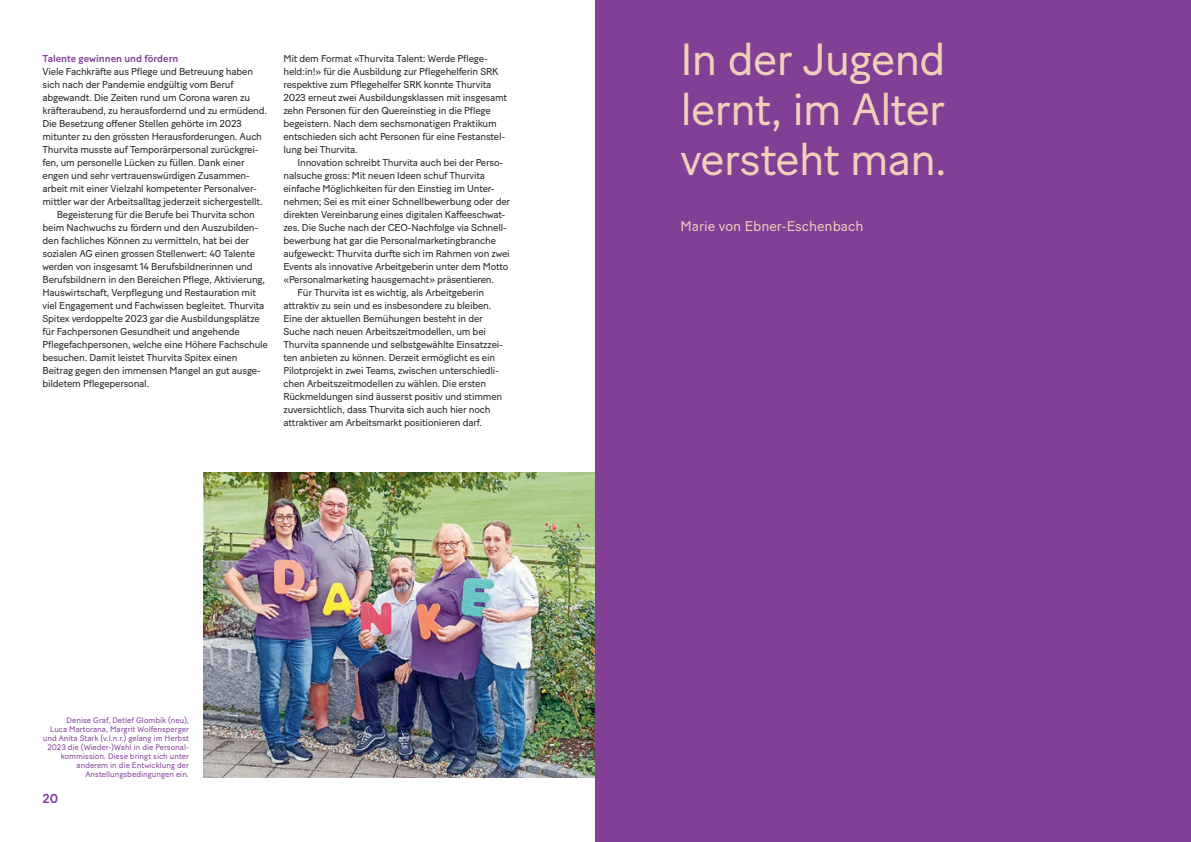
<style>
.page{position:relative;width:1191px;height:842px;background:#fff}
.page>*{position:absolute;margin:0;border:0;box-sizing:border-box;transform-origin:0 0}
.t1{font:45px/50px "Baton Turbo";letter-spacing:-.02em;color:#f0d0b8;text-align:justify}
.t2{font:14px "Baton Turbo";color:#f0d0b8}
.t3{font:500 13px "Baton Turbo";color:#813f96}
.t4{font:10px/13px "Baton Turbo";letter-spacing:-.02em;color:#231f20}
.t5{font:500 10px "Baton Turbo";color:#813f96}
.t6{font:8px/9px "Baton Turbo";color:#813f96;text-align:right}
</style>
<div class="page">
<img style="left:203px;top:472px;width:392px;height:305px">
<div style="left:595px;top:0;width:596px;height:842px;background:#813f96"></div>
<p class="t5" style="left:43px;top:51px;width:137px">Talente gewinnen und fördern</p>
<p class="t4" style="left:43px;top:64px;width:212px">Viele Fachkräfte aus Pflege und Betreuung haben</p>
<p class="t4" style="left:43px;top:77px;width:193px">sich nach der Pandemie endgültig vom Beruf</p>
<p class="t4" style="left:43px;top:90px;width:209px">abgewandt. Die Zeiten rund um Corona waren zu</p>
<p class="t4" style="left:43px;top:103px;width:226px">kräfteraubend, zu herausfordernd und zu ermüdend.</p>
<p class="t4" style="left:43px;top:116px;width:201px">Die Besetzung offener Stellen gehörte im 2023</p>
<p class="t4" style="left:43px;top:129px;width:221px">mitunter zu den grössten Herausforderungen. Auch</p>
<p class="t4" style="left:43px;top:142px;width:217px">Thurvita musste auf Temporärpersonal zurückgrei-</p>
<p class="t4" style="left:43px;top:155px;width:204px">fen, um personelle Lücken zu füllen. Dank einer</p>
<p class="t4" style="left:43px;top:168px;width:209px">engen und sehr vertrauenswürdigen Zusammen-</p>
<p class="t4" style="left:43px;top:181px;width:216px">arbeit mit einer Vielzahl kompetenter Personalver-</p>
<p class="t4" style="left:43px;top:194px;width:222px">mittler war der Arbeitsalltag jederzeit sichergestellt.</p>
<p class="t4" style="left:57px;top:207px;width:200px">Begeisterung für die Berufe bei Thurvita schon</p>
<p class="t4" style="left:43px;top:220px;width:217px">beim Nachwuchs zu fördern und den Auszubilden-</p>
<p class="t4" style="left:43px;top:233px;width:208px">den fachliches Können zu vermitteln, hat bei der</p>
<p class="t4" style="left:43px;top:246px;width:214px">sozialen AG einen grossen Stellenwert: 40 Talente</p>
<p class="t4" style="left:43px;top:259px;width:212px">werden von insgesamt 14 Berufsbildnerinnen und</p>
<p class="t4" style="left:43px;top:272px;width:224px">Berufsbildnern in den Bereichen Pflege, Aktivierung,</p>
<p class="t4" style="left:43px;top:285px;width:215px">Hauswirtschaft, Verpflegung und Restauration mit</p>
<p class="t4" style="left:43px;top:298px;width:223px">viel Engagement und Fachwissen begleitet. Thurvita</p>
<p class="t4" style="left:43px;top:311px;width:219px">Spitex verdoppelte 2023 gar die Ausbildungsplätze</p>
<p class="t4" style="left:43px;top:324px;width:199px">für Fachpersonen Gesundheit und angehende</p>
<p class="t4" style="left:43px;top:337px;width:227px">Pflegefachpersonen, welche eine Höhere Fachschule</p>
<p class="t4" style="left:43px;top:350px;width:196px">besuchen. Damit leistet Thurvita Spitex einen</p>
<p class="t4" style="left:43px;top:363px;width:220px">Beitrag gegen den immensen Mangel an gut ausge-</p>
<p class="t4" style="left:43px;top:376px;width:108px">bildetem Pflegepersonal.</p>
<p class="t4" style="left:283px;top:51px;width:225px">Mit dem Format «Thurvita Talent: Werde Pflege&shy;held:in!» für die Ausbildung zur Pflegehelferin SRK respektive zum Pflegehelfer SRK konnte Thurvita 2023 erneut zwei Ausbildungsklassen mit insgesamt zehn Personen für den Quereinstieg in die Pflege begeistern. Nach dem sechsmonatigen Praktikum entschieden sich acht Personen für eine Festanstel&shy;lung bei Thurvita.</p>
<p class="t4" style="left:298px;top:155px;width:207px">Innovation schreibt Thurvita auch bei der Perso-</p>
<p class="t4" style="left:283px;top:168px;width:203px">nalsuche gross: Mit neuen Ideen schuf Thurvita</p>
<p class="t4" style="left:283px;top:181px;width:213px">einfache Möglichkeiten für den Einstieg im Unter-</p>
<p class="t4" style="left:283px;top:194px;width:228px">nehmen; Sei es mit einer Schnellbewerbung oder der</p>
<p class="t4" style="left:283px;top:207px;width:223px">direkten Vereinbarung eines digitalen Kaffeeschwat-</p>
<p class="t4" style="left:283px;top:220px;width:225px">zes. Die Suche nach der CEO-Nachfolge via Schnell-</p>
<p class="t4" style="left:283px;top:233px;width:214px">bewerbung hat gar die Personalmarketingbranche</p>
<p class="t4" style="left:283px;top:246px;width:228px">aufgeweckt: Thurvita durfte sich im Rahmen von zwei</p>
<p class="t4" style="left:283px;top:259px;width:226px">Events als innovative Arbeitgeberin unter dem Motto</p>
<p class="t4" style="left:283px;top:272px;width:212px">«Personalmarketing hausgemacht» präsentieren.</p>
<p class="t4" style="left:298px;top:285px;width:188px">Für Thurvita ist es wichtig, als Arbeitgeberin</p>
<p class="t4" style="left:283px;top:298px;width:209px">attraktiv zu sein und es insbesondere zu bleiben.</p>
<p class="t4" style="left:283px;top:311px;width:201px">Eine der aktuellen Bemühungen besteht in der</p>
<p class="t4" style="left:283px;top:324px;width:204px">Suche nach neuen Arbeitszeitmodellen, um bei</p>
<p class="t4" style="left:283px;top:337px;width:221px">Thurvita spannende und selbstgewählte Einsatzzei-</p>
<p class="t4" style="left:283px;top:350px;width:213px">ten anbieten zu können. Derzeit ermöglicht es ein</p>
<p class="t4" style="left:283px;top:363px;width:217px">Pilotprojekt in zwei Teams, zwischen unterschiedli-</p>
<p class="t4" style="left:283px;top:376px;width:204px">chen Arbeitszeitmodellen zu wählen. Die ersten</p>
<p class="t4" style="left:283px;top:389px;width:220px">Rückmeldungen sind äusserst positiv und stimmen</p>
<p class="t4" style="left:283px;top:402px;width:209px">zuversichtlich, dass Thurvita sich auch hier noch</p>
<p class="t4" style="left:283px;top:415px;width:200px">attraktiver am Arbeitsmarkt positionieren darf.</p>
<p class="t6" style="left:43px;top:715px;width:148px">Denise Graf, Detlef Glombik (neu),<br>Luca Martorana, Margrit Wolfensperger und Anita Stark (v.l.n.r.) gelang im Herbst 2023 die (Wieder-)Wahl in die Personal&shy;kommission. Diese bringt sich unter anderem in die Entwicklung der Anstellungsbedingungen ein.</p>
<h3 class="t3" style="left:43px;top:789px;width:17px">20</h3>
<h1 class="t1" style="left:680px;top:30px;width:268px">In der Jugend lernt, im Alter versteht man.</h1>
<h2 class="t2" style="left:680px;top:215px;width:184px">Marie von Ebner-Eschenbach</h2>
</div>
